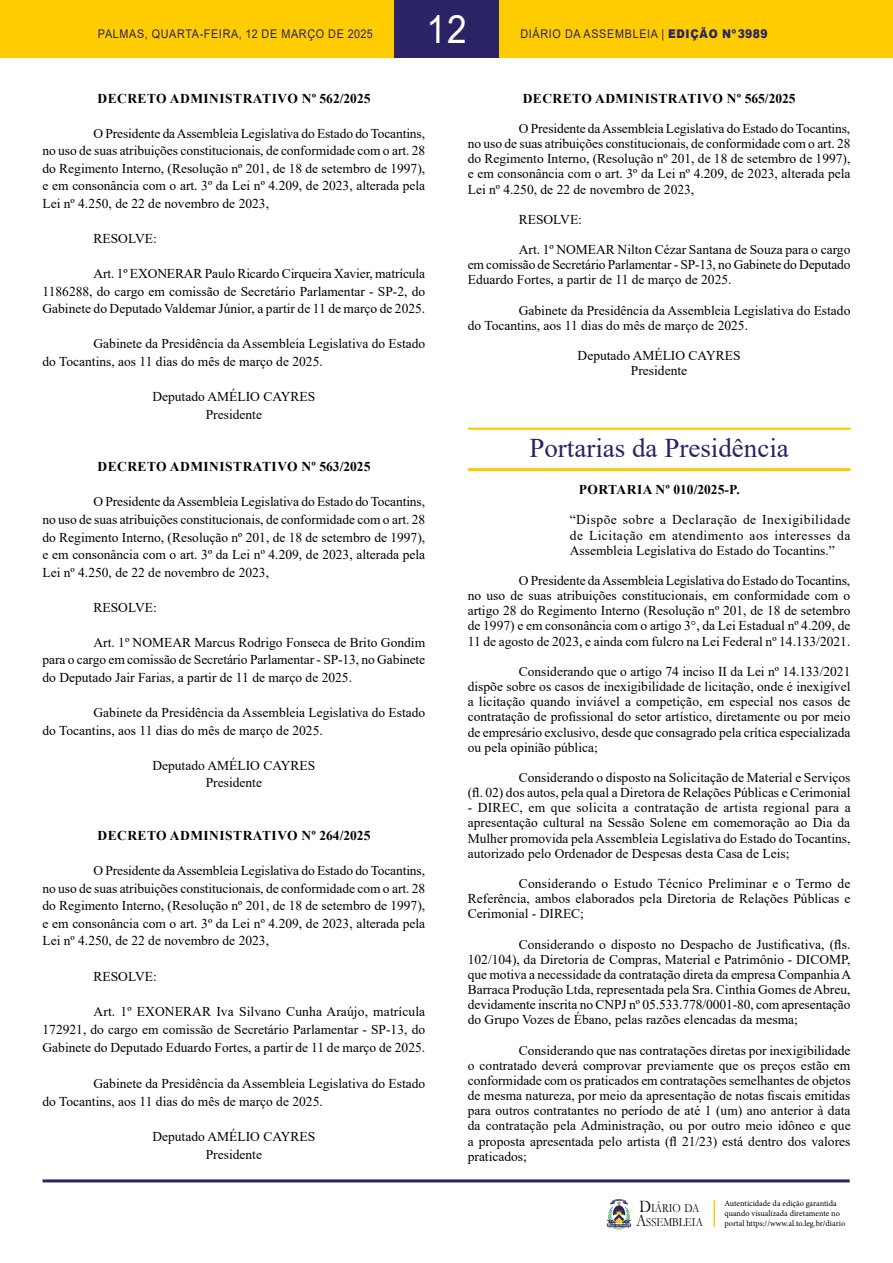
<style>
.page{position:relative;width:893px;height:1263px;background:#fff}
.page>*{position:absolute;margin:0;border:0;box-sizing:border-box;transform-origin:0 0}
.t1{font:39px "Arial";color:#fff;scale:.9 1}
.t2{font:27px "Times New Roman";color:#2b2464}
.t3{font:13.5px/15.1px "Times New Roman";color:#000;text-align:justify}
.t4{font:700 13.5px "Times New Roman";letter-spacing:.035em;color:#000}
.t5{font:700 13.5px "Times New Roman";color:#000}
.t6{font:12.45px/14px "Garamond";color:#000;scale:.85 1}
.t7{font:12px "Arial";letter-spacing:.065em;color:#2b2464;scale:.9 1}
.t8{font:8.25px/9.9px "Minion Pro";color:#000}
.s1{font-weight:900}
.s2{font-size:17.85px}
</style>
<div class="page">
<div style="left:0;top:0;width:893px;height:58px;background:#fc0"></div>
<hr style="left:43px;top:1179px;width:807px;height:3px;background:#2b2464">
<svg style="left:606px;top:1199px;width:26px;height:31px"></svg>
<div style="left:394px;top:0;width:105px;height:58px;background:#2b2464"></div>
<hr style="left:713px;top:1200px;width:2px;height:27px;background:#fc0">
<hr style="left:468px;top:428px;width:382px;height:2px;background:#fc0">
<hr style="left:468px;top:468px;width:382px;height:3px;background:#fc0">
<h1 class="t1" style="left:426px;top:2px;width:46px">12</h1>
<p class="t7" style="left:98px;top:25px;width:307px">PALMAS, QUARTA-FEIRA, 12 DE MARÇO DE 2025</p>
<p class="t7" style="left:520px;top:25px;width:276px">DIÁRIO DA ASSEMBLEIA | <span class="s1">EDIÇÃO Nº3989</span></p>
<p class="t4" style="left:97px;top:88px;width:275px">DECRETO ADMINISTRATIVO Nº 562/2025</p>
<p class="t3" style="left:43px;top:124px;width:384px;line-height:17.5px;text-indent:51px">O Presidente da Assembleia Legislativa do Estado do Tocantins, no uso de suas atribuições constitucionais, de conformidade com o art. 28 do Regimento Interno, (Resolução nº 201, de 18 de setembro de 1997), e em consonância com o art. 3º da Lei nº 4.209, de 2023, alterada pela Lei nº 4.250, de 22 de novembro de 2023,</p>
<p class="t3" style="left:94px;top:231px;width:65px">RESOLVE:</p>
<p class="t3" style="left:43px;top:264px;width:384px;line-height:17.5px;text-indent:51px">Art. 1º EXONERAR Paulo Ricardo Cirqueira Xavier, matrícula 1186288, do cargo em comissão de Secretário Parlamentar - SP-2, do Gabinete do Deputado Valdemar Júnior, a partir de 11 de março de 2025.</p>
<p class="t3" style="left:43px;top:335px;width:384px;line-height:17.5px;text-indent:51px">Gabinete da Presidência da Assembleia Legislativa do Estado do Tocantins, aos 11 dias do mês de março de 2025.</p>
<p class="t3" style="left:152px;top:387px;width:165px;line-height:17.5px;text-align:center">Deputado AMÉLIO CAYRES<br>Presidente</p>
<p class="t4" style="left:97px;top:457px;width:274px">DECRETO ADMINISTRATIVO Nº 563/2025</p>
<p class="t3" style="left:43px;top:493px;width:384px;line-height:17.5px;text-indent:51px">O Presidente da Assembleia Legislativa do Estado do Tocantins, no uso de suas atribuições constitucionais, de conformidade com o art. 28 do Regimento Interno, (Resolução nº 201, de 18 de setembro de 1997), e em consonância com o art. 3º da Lei nº 4.209, de 2023, alterada pela Lei nº 4.250, de 22 de novembro de 2023,</p>
<p class="t3" style="left:94px;top:599px;width:65px">RESOLVE:</p>
<p class="t3" style="left:43px;top:633px;width:384px;line-height:17.5px;text-indent:51px">Art. 1º NOMEAR Marcus Rodrigo Fonseca de Brito Gondim para o cargo em comissão de Secretário Parlamentar - SP-13, no Gabinete do Deputado Jair Farias, a partir de 11 de março de 2025.</p>
<p class="t3" style="left:43px;top:703px;width:384px;line-height:17.5px;text-indent:51px">Gabinete da Presidência da Assembleia Legislativa do Estado do Tocantins, aos 11 dias do mês de março de 2025.</p>
<p class="t3" style="left:152px;top:756px;width:165px;line-height:17.5px;text-align:center">Deputado AMÉLIO CAYRES<br>Presidente</p>
<p class="t4" style="left:97px;top:826px;width:274px">DECRETO ADMINISTRATIVO Nº 264/2025</p>
<p class="t3" style="left:43px;top:861px;width:384px;line-height:17.5px;text-indent:51px">O Presidente da Assembleia Legislativa do Estado do Tocantins, no uso de suas atribuições constitucionais, de conformidade com o art. 28 do Regimento Interno, (Resolução nº 201, de 18 de setembro de 1997), e em consonância com o art. 3º da Lei nº 4.209, de 2023, alterada pela Lei nº 4.250, de 22 de novembro de 2023,</p>
<p class="t3" style="left:94px;top:968px;width:65px">RESOLVE:</p>
<p class="t3" style="left:43px;top:1002px;width:384px;line-height:17.9px;text-indent:51px">Art. 1º EXONERAR Iva Silvano Cunha Araújo, matrícula 172921, do cargo em comissão de Secretário Parlamentar - SP-13, do Gabinete do Deputado Eduardo Fortes, a partir de 11 de março de 2025.</p>
<p class="t3" style="left:43px;top:1074px;width:384px;line-height:17.9px;text-indent:51px">Gabinete da Presidência da Assembleia Legislativa do Estado do Tocantins, aos 11 dias do mês de março de 2025.</p>
<p class="t3" style="left:152px;top:1127px;width:165px;line-height:17.9px;text-align:center">Deputado AMÉLIO CAYRES<br>Presidente</p>
<p class="t4" style="left:523px;top:88px;width:274px">DECRETO ADMINISTRATIVO Nº 565/2025</p>
<p class="t3" style="left:468px;top:120px;width:384px;text-indent:51px">O Presidente da Assembleia Legislativa do Estado do Tocantins, no uso de suas atribuições constitucionais, de conformidade com o art. 28 do Regimento Interno, (Resolução nº 201, de 18 de setembro de 1997), e em consonância com o art. 3º da Lei nº 4.209, de 2023, alterada pela Lei nº 4.250, de 22 de novembro de 2023,</p>
<p class="t3" style="left:519px;top:211px;width:65px">RESOLVE:</p>
<p class="t3" style="left:468px;top:242px;width:384px;text-indent:51px">Art. 1º NOMEAR Nilton Cézar Santana de Souza para o cargo em comissão de Secretário Parlamentar - SP-13, no Gabinete do Deputado Eduardo Fortes, a partir de 11 de março de 2025.</p>
<p class="t3" style="left:468px;top:302px;width:384px;text-indent:51px">Gabinete da Presidência da Assembleia Legislativa do Estado do Tocantins, aos 11 dias do mês de março de 2025.</p>
<p class="t3" style="left:578px;top:348px;width:165px;text-align:center">Deputado AMÉLIO CAYRES<br>Presidente</p>
<h2 class="t2" style="left:529px;top:429px;width:261px">Portarias da Presidência</h2>
<p class="t5" style="left:579px;top:480px;width:163px">PORTARIA Nº 010/2025-P.</p>
<p class="t3" style="left:570px;top:512px;width:282px">“Dispõe sobre a Declaração de Inexigibilidade de Licitação em atendimento aos interesses da Assembleia Legislativa do Estado do Tocantins.”</p>
<p class="t3" style="left:468px;top:572px;width:384px;text-indent:51px">O Presidente da Assembleia Legislativa do Estado do Tocantins, no uso de suas atribuições constitucionais, em conformidade com o artigo 28 do Regimento Interno (Resolução nº 201, de 18 de setembro de 1997) e em consonância com o artigo 3°, da Lei Estadual nº 4.209, de 11 de agosto de 2023, e ainda com fulcro na Lei Federal nº 14.133/2021.</p>
<p class="t3" style="left:468px;top:663px;width:384px;text-indent:51px">Considerando que o artigo 74 inciso II da Lei nº 14.133/2021 dispõe sobre os casos de inexigibilidade de licitação, onde é inexigível a licitação quando inviável a competição, em especial nos casos de contratação de profissional do setor artístico, diretamente ou por meio de empresário exclusivo, desde que consagrado pela crítica especializada ou pela opinião pública;</p>
<p class="t3" style="left:468px;top:769px;width:384px;text-align:right">Considerando o disposto na Solicitação de Material e Serviços<br>(fl. 02) dos autos, pela qual a Diretora de Relações Públicas e Cerimonial</p>
<p class="t3" style="left:468px;top:800px;width:384px">- DIREC, em que solicita a contratação de artista regional para a apresentação cultural na Sessão Solene em comemoração ao Dia da Mulher promovida pela Assembleia Legislativa do Estado do Tocantins, autorizado pelo Ordenador de Despesas desta Casa de Leis;</p>
<p class="t3" style="left:468px;top:875px;width:384px;text-indent:51px">Considerando o Estudo Técnico Preliminar e o Termo de Referência, ambos elaborados pela Diretoria de Relações Públicas e Cerimonial - DIREC;</p>
<p class="t3" style="left:468px;top:936px;width:385px;text-indent:51px">Considerando o disposto no Despacho de Justificativa, (fls.<br>102/104), da Diretoria de Compras, Material e Patrimônio - DICOMP, que motiva a necessidade da contratação direta da empresa Companhia A Barraca Produção Ltda, representada pela Sra. Cinthia Gomes de Abreu, devidamente inscrita no CNPJ nº 05.533.778/0001-80, com apresentação do Grupo Vozes de Ébano, pelas razões elencadas da mesma;</p>
<p class="t3" style="left:468px;top:1042px;width:384px;text-indent:51px">Considerando que nas contratações diretas por inexigibilidade o contratado deverá comprovar previamente que os preços estão em conformidade com os praticados em contratações semelhantes de objetos de mesma natureza, por meio da apresentação de notas fiscais emitidas para outros contratantes no período de até 1 (um) ano anterior à data da contratação pela Administração, ou por outro meio idôneo e que a proposta apresentada pelo artista (fl 21/23) está dentro dos valores praticados;</p>
<p class="t6" style="left:636px;top:1201px;width:80px"><span class="s2">D</span>IÁRIO DA<br><span class="s2">A</span>SSEMBLEIA</p>
<p class="t8" style="left:724px;top:1199px;width:122px">Autenticidade da edição garantida quando visualizada diretamente no portal https://www.al.to.leg.br/diario</p>
</div>
